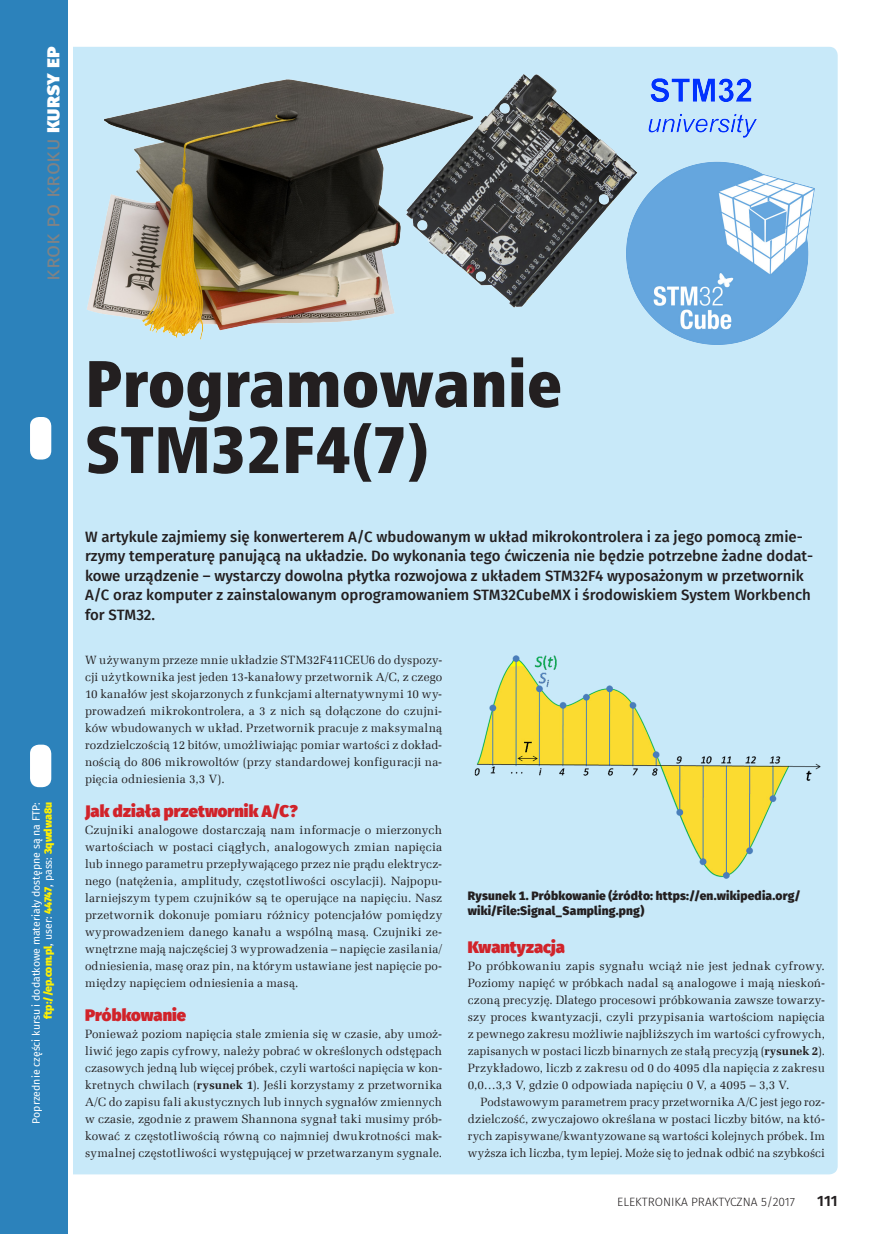
<style>
.page{position:relative;width:893px;height:1234px;background:#fff}
.page>*{position:absolute;margin:0;border:0;box-sizing:border-box;transform-origin:0 0}
._9_tytul{font:66px/66px "Humnst 777 X Blk Cn EU";color:#231f20}
.t1{font:21px "Fira Sans";color:#808285}
._3_Srodtytul{font:900 16.5px "Fira Sans";letter-spacing:.005em;color:#d1232a}
._2_lead{font:500 15px/19.5px "Fira Sans";color:#231f20}
.t2{font:600 15px "Fira Sans";color:#231f20}
._1_Body{font:12px/17px "Zapf Ellipt EU";letter-spacing:.015em;color:#231f20;text-align:justify}
._4_Podpis{font:800 12px/15px "Fira Sans";letter-spacing:.015em;color:#231f20}
.t3{font:300 12px "Fira Sans";color:#231f20}
.t4{font:10.5px/12px "Fira Sans";color:#fff;text-align:right}
.s1{font-weight:800;color:#fff}
.s2{font-weight:800;color:#fff101}
.s3{font-weight:700}
</style>
<div class="page">
<div style="left:6px;top:47px;width:832px;height:1127px;background:#c8e9f9;border-radius:9px"></div>
<div style="left:0;top:0;width:68px;height:1233px;background:#2c82bb"></div>
<div style="left:30px;top:417px;width:21px;height:42px;background:#fff;border-radius:9px"></div>
<div style="left:30px;top:744px;width:21px;height:43px;background:#fff;border-radius:9px"></div>
<hr style="left:68px;top:0;width:4px;height:1233px;background:#fff">
<img style="left:87px;top:74px;width:728px;height:271px">
<img style="left:474px;top:655px;width:347px;height:223px">
<h2 class="t1" style="left:36px;top:280px;width:235px;rotate:-90deg">Krok po kroku <span class="s1">Kursy EP</span></h2>
<p class="t4" style="left:30px;top:1123px;width:323px;rotate:-90deg">Poprzednie części kursu i dodatkowe materiały dostępne są na FTP: <span class="s2">ftp://ep.com.pl</span>, user: <span class="s2">44747</span>, pass: <span class="s2">3qwdwa8u</span></p>
<p class="_9_tytul" style="left:85px;top:351px;width:479px">Programowanie<br>STM32F4(7)</p>
<p class="_2_lead" style="left:85px;top:526px;width:729px">W artykule zajmiemy się konwerterem A/C wbudowanym w układ mikrokontrolera i za jego pomocą zmie&shy;rzymy temperaturę panującą na układzie. Do wykonania tego ćwiczenia nie będzie potrzebne żadne dodat&shy;kowe urządzenie – wystarczy dowolna płytka rozwojowa z układem STM32F4 wyposażonym w przetwornik A/C oraz komputer z zainstalowanym oprogramowaniem STM32CubeMX i środowiskiem System Workbench for STM32.</p>
<p class="_1_Body" style="left:85px;top:651px;width:359px">W używanym przeze mnie układzie STM32F411CEU6 do dyspozy&shy;cji użytkownika jest jeden 13-kanałowy przetwornik A/C, z czego 10 kanałów jest skojarzonych z funkcjami alternatywnymi 10 wy&shy;prowadzeń mikrokontrolera, a 3 z nich są dołączone do czujni&shy;ków wbudowanych w układ. Przetwornik pracuje z maksymalną rozdzielczością 12 bitów, umożliwiając pomiar wartości z dokład&shy;nością do 806 mikrowoltów (przy standardowej konfiguracji na&shy;pięcia odniesienia 3,3 V).</p>
<p class="_3_Srodtytul" style="left:85px;top:795px;width:214px">Jak działa przetwornik A/C?</p>
<p class="_1_Body" style="left:85px;top:821px;width:359px">Czujniki analogowe dostarczają nam informacje o mierzonych wartościach w postaci ciągłych, analogowych zmian napięcia lub innego parametru przepływającego przez nie prądu elektrycz&shy;nego (natężenia, amplitudy, częstotliwości oscylacji). Najpopu&shy;larniejszym typem czujników są te operujące na napięciu. Nasz przetwornik dokonuje pomiaru różnicy potencjałów pomiędzy wyprowadzeniem danego kanału a wspólną masą. Czujniki ze&shy;wnętrzne mają najczęściej 3 wyprowadzenia – napięcie zasilania/ odniesienia, masę oraz pin, na którym ustawiane jest napięcie po&shy;między napięciem odniesienia a masą.</p>
<p class="_3_Srodtytul" style="left:85px;top:999px;width:103px">Próbkowanie</p>
<p class="_1_Body" style="left:85px;top:1025px;width:359px">Ponieważ poziom napięcia stale zmienia się w czasie, aby umoż&shy;liwić jego zapis cyfrowy, należy pobrać w określonych odstępach czasowych jedną lub więcej próbek, czyli wartości napięcia w kon&shy;kretnych chwilach (<span class="s3">rysunek 1</span>). Jeśli korzystamy z przetwornika A/C do zapisu fali akustycznych lub innych sygnałów zmiennych w czasie, zgodnie z prawem Shannona sygnał taki musimy prób&shy;kować z częstotliwością równą co najmniej dwukrotności mak&shy;symalnej częstotliwości występującej w przetwarzanym sygnale.</p>
<p class="_4_Podpis" style="left:468px;top:887px;width:335px">Rysunek 1. Próbkowanie (źródło: https://en.wikipedia.org/ wiki/File:Signal_Sampling.png)</p>
<p class="_3_Srodtytul" style="left:468px;top:931px;width:99px">Kwantyzacja</p>
<p class="_1_Body" style="left:468px;top:957px;width:359px">Po próbkowaniu zapis sygnału wciąż nie jest jednak cyfrowy.<br>Poziomy napięć w próbkach nadal są analogowe i mają nieskoń&shy;czoną precyzję. Dlatego procesowi próbkowania zawsze towarzy&shy;szy proces kwantyzacji, czyli przypisania wartościom napięcia z pewnego zakresu możliwie najbliższych im wartości cyfrowych, zapisanych w postaci liczb binarnych ze stałą precyzją (<span class="s3">rysunek 2</span>).<br>Przykładowo, liczb z zakresu od 0 do 4095 dla napięcia z zakresu 0,0…3,3 V, gdzie 0 odpowiada napięciu 0 V, a 4095 – 3,3 V.</p>
<p class="_1_Body" style="left:468px;top:1093px;width:359px;text-indent:13px">Podstawowym parametrem pracy przetwornika A/C jest jego roz&shy;dzielczość, zwyczajowo określana w postaci liczby bitów, na któ&shy;rych zapisywane/kwantyzowane są wartości kolejnych próbek. Im wyższa ich liczba, tym lepiej. Może się to jednak odbić na szybkości</p>
<p class="t3" style="left:617px;top:1193px;width:179px">ELEKTRONIKA PRAKTYCZNA 5/2017</p>
<p class="t2" style="left:817px;top:1188px;width:22px">111</p>
</div>
